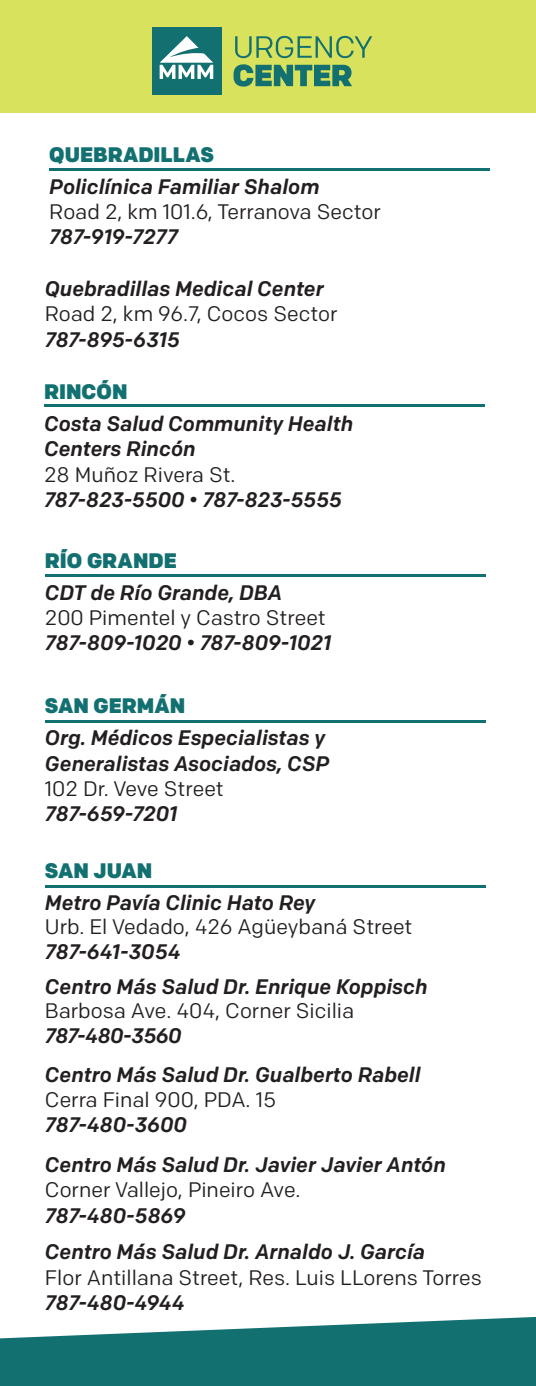
<style>
.page{position:relative;width:536px;height:1386px;background:#fff}
.page>*{position:absolute;margin:0;border:0;box-sizing:border-box;transform-origin:0 0}
.t1{font:italic 500 21px/25.2px "Colfax";color:#231f20}
.t2{font:21px "Colfax";color:#231f20}
.t3{font:italic 500 21px "Colfax";letter-spacing:-.02em;color:#231f20}
.t4{font:900 21px "Colfax";color:#127071}
</style>
<div class="page">
<hr style="left:45px;top:575px;width:440px;height:2px;background:#127071">
<hr style="left:45px;top:720px;width:440px;height:3px;background:#127071">
<hr style="left:45px;top:885px;width:440px;height:2px;background:#127071">
<hr style="left:49px;top:168px;width:440px;height:2px;background:#127071">
<hr style="left:44px;top:404px;width:440px;height:3px;background:#127071">
<svg style="left:0;top:1317px;width:536px;height:69px;background:#368686"></svg>
<div style="left:0;top:0;width:536px;height:112px;background:#d9e25c"></div>
<div style="left:152px;top:28px;width:69px;height:67px;background:#127071"></div>
<svg style="left:159px;top:36px;width:54px;height:43px"></svg>
<svg style="left:235px;top:36px;width:137px;height:22px"></svg>
<svg style="left:233px;top:64px;width:119px;height:23px"></svg>
<p class="t4" style="left:49px;top:141px;width:166px">QUEBRADILLAS</p>
<p class="t1" style="left:49px;top:174px;width:272px">Policlínica Familiar Shalom</p>
<p class="t2" style="left:49px;top:199px;width:333px">Road 2, km 101.6, Terranova Sector</p>
<p class="t3" style="left:49px;top:224px;width:130px">787-919-7277</p>
<p class="t1" style="left:45px;top:276px;width:280px">Quebradillas Medical Center</p>
<p class="t2" style="left:45px;top:301px;width:294px">Road 2, km 96.7, Cocos Sector</p>
<p class="t3" style="left:45px;top:326px;width:137px">787-895-6315</p>
<p class="t4" style="left:44px;top:379px;width:85px">RINCÓN</p>
<p class="t1" style="left:44px;top:411px;width:310px">Costa Salud Community Health<br>Centers Rincón</p>
<p class="t2" style="left:44px;top:461px;width:193px">28 Muñoz Rivera St.</p>
<p class="t1" style="left:44px;top:487px;width:299px">787-823-5500 • 787-823-5555</p>
<p class="t4" style="left:45px;top:548px;width:133px">RÍO GRANDE</p>
<p class="t1" style="left:45px;top:580px;width:239px">CDT de Río Grande, DBA</p>
<p class="t2" style="left:45px;top:605px;width:282px">200 Pimentel y Castro Street</p>
<p class="t1" style="left:45px;top:630px;width:288px">787-809-1020 • 787-809-1021</p>
<p class="t4" style="left:45px;top:693px;width:142px">SAN GERMÁN</p>
<p class="t1" style="left:45px;top:725px;width:285px">Org. Médicos Especialistas y<br>Generalistas Asociados, CSP</p>
<p class="t2" style="left:45px;top:775px;width:180px">102 Dr. Veve Street</p>
<p class="t3" style="left:45px;top:801px;width:134px">787-659-7201</p>
<p class="t4" style="left:45px;top:858px;width:109px">SAN JUAN</p>
<p class="t1" style="left:45px;top:890px;width:272px">Metro Pavía Clinic Hato Rey</p>
<p class="t2" style="left:45px;top:914px;width:369px">Urb. El Vedado, 426 Agüeybaná Street</p>
<p class="t1" style="left:45px;top:934px;width:384px;line-height:35px">787-641-3054<br>Centro Más Salud Dr. Enrique Koppisch</p>
<p class="t2" style="left:45px;top:998px;width:311px">Barbosa Ave. 404, Corner Sicilia</p>
<p class="t1" style="left:45px;top:1016px;width:377px;line-height:38.9px">787-480-3560<br>Centro Más Salud Dr. Gualberto Rabell</p>
<p class="t2" style="left:45px;top:1087px;width:233px">Cerra Final 900, PDA. 15</p>
<p class="t1" style="left:45px;top:1104px;width:402px;line-height:40.2px">787-480-3600<br>Centro Más Salud Dr. Javier Javier Antón</p>
<p class="t2" style="left:45px;top:1177px;width:257px">Corner Vallejo, Pineiro Ave.</p>
<p class="t1" style="left:45px;top:1197px;width:381px;line-height:36.8px">787-480-5869<br>Centro Más Salud Dr. Arnaldo J. García</p>
<p class="t2" style="left:45px;top:1264px;width:438px">Flor Antillana Street, Res. Luis LLorens Torres</p>
<p class="t3" style="left:45px;top:1290px;width:141px">787-480-4944</p>
</div>
